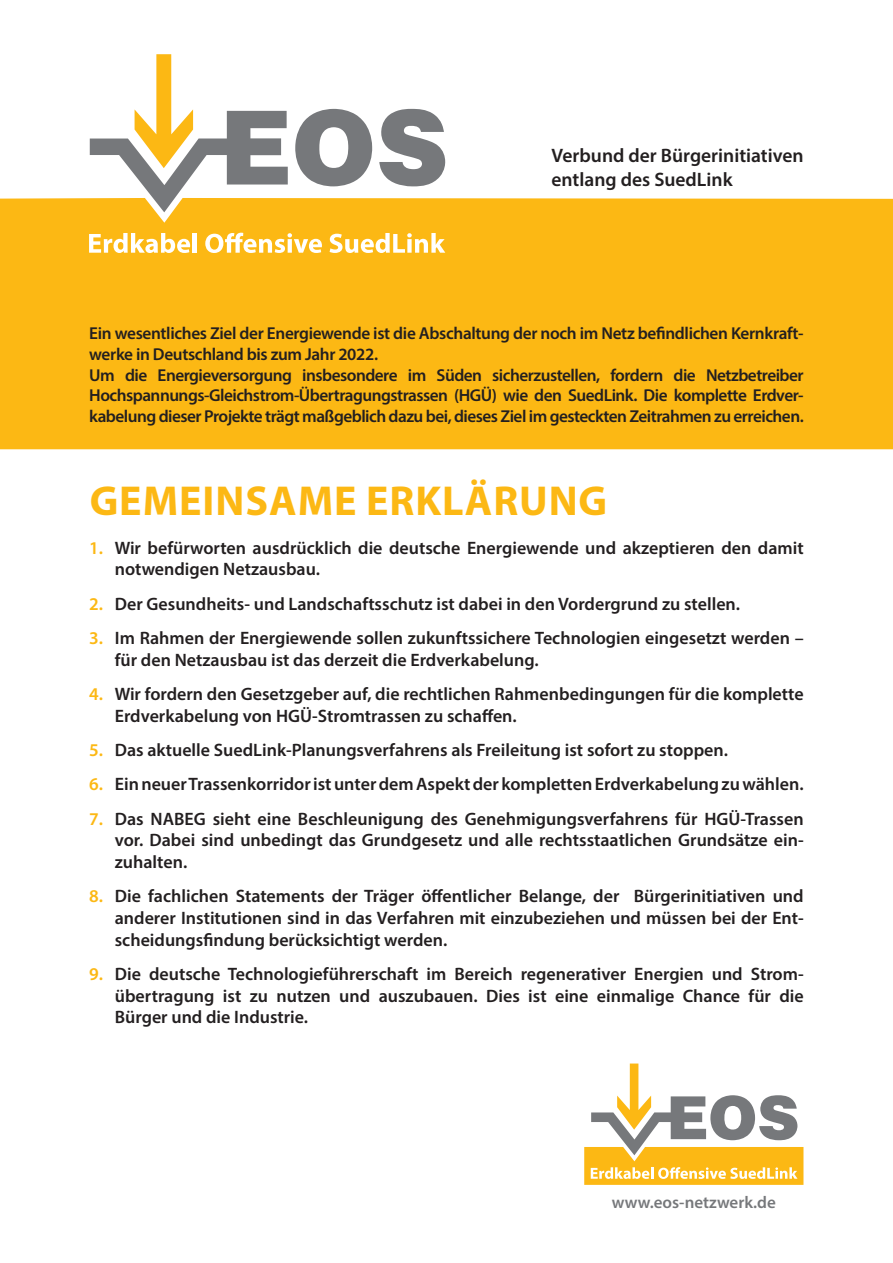
<style>
.page{position:relative;width:893px;height:1263px;background:#fff}
.page>*{position:absolute;margin:0;border:0;box-sizing:border-box;transform-origin:0 0}
.t1{font:700 42px "Myriad Pro";letter-spacing:.025em;color:#fcb814}
.t2{font:600 19.5px/23.4px "Myriad Pro";color:#231f20}
.t3{font:600 18px/21.6px "Myriad Pro";color:#231f20}
.t4{font:600 17.25px/20.7px "Myriad Pro";letter-spacing:-.03em;color:#231f20}
.t5{font:600 16.95px "Myriad Pro";color:#76787b}
.s1{color:#fcb814}
</style>
<div class="page">
<svg style="left:584px;top:1063px;width:219px;height:122px"></svg>
<svg style="left:295px;top:109px;width:77px;height:77px"></svg>
<svg style="left:379px;top:109px;width:66px;height:77px"></svg>
<div style="left:0;top:198px;width:893px;height:251px;background:#fcb814"></div>
<svg style="left:90px;top:54px;width:198px;height:158px"></svg>
<svg style="left:89px;top:233px;width:102px;height:20px"></svg>
<hr style="left:193px;top:233px;width:4px;height:20px;background:#fff">
<svg style="left:205px;top:233px;width:117px;height:20px"></svg>
<svg style="left:329px;top:233px;width:116px;height:20px"></svg>
<p class="t2" style="left:551px;top:144px;width:254px">Verbund der Bürgerinitiativen entlang des SuedLink</p>
<p class="t4" style="left:89px;top:323px;width:716px">Ein wesentliches Ziel der Energiewende ist die Abschaltung der noch im Netz befindlichen Kernkraft&shy;werke in Deutschland bis zum Jahr 2022.<br>Um die Energieversorgung insbesondere im Süden sicherzustellen, fordern die Netzbetreiber Hochspannungs-Gleichstrom-Übertragungstrassen (HGÜ) wie den SuedLink. Die komplette Erdver&shy;kabelung dieser Projekte trägt maßgeblich dazu bei, dieses Ziel im gesteckten Zeitrahmen zu erreichen.</p>
<h1 class="t1" style="left:90px;top:474px;width:519px">GEMEINSAME ERKLÄRUNG</h1>
<p class="t3" style="left:115px;top:536px;width:690px;text-indent:-26px"><span class="s1">1.</span> Wir befürworten ausdrücklich die deutsche Energiewende und akzeptieren den damit notwendigen Netzausbau.</p>
<p class="t3" style="left:89px;top:592px;width:652px"><span class="s1">2.</span> Der Gesundheits- und Landschaftsschutz ist dabei in den Vordergrund zu stellen.</p>
<p class="t3" style="left:115px;top:627px;width:690px;text-indent:-26px"><span class="s1">3.</span> Im Rahmen der Energiewende sollen zukunftssichere Technologien eingesetzt werden – für den Netzausbau ist das derzeit die Erdverkabelung.</p>
<p class="t3" style="left:115px;top:683px;width:690px;text-indent:-26px"><span class="s1">4.</span> Wir fordern den Gesetzgeber auf, die rechtlichen Rahmenbedingungen für die komplette<br>Erdverkabelung von HGÜ-Stromtrassen zu schaffen.</p>
<p class="t3" style="left:89px;top:739px;width:640px"><span class="s1">5.</span> Das aktuelle SuedLink-Planungsverfahrens als Freileitung ist sofort zu stoppen.</p>
<p class="t3" style="left:89px;top:773px;width:716px"><span class="s1">6.</span> Ein neuer Trassenkorridor ist unter dem Aspekt der kompletten Erdverkabelung zu wählen.</p>
<p class="t3" style="left:115px;top:807px;width:690px;text-align:justify;text-indent:-26px"><span class="s1">7.</span> Das NABEG sieht eine Beschleunigung des Genehmigungsverfahrens für HGÜ-Trassen vor. Dabei sind unbedingt das Grundgesetz und alle rechtsstaatlichen Grundsätze ein&shy;zuhalten.</p>
<p class="t3" style="left:115px;top:885px;width:690px;text-align:justify;text-indent:-26px"><span class="s1">8.</span> Die fachlichen Statements der Träger öffentlicher Belange, der Bürgerinitiativen und anderer Institutionen sind in das Verfahren mit einzubeziehen und müssen bei der Ent&shy;scheidungsfindung berücksichtigt werden.</p>
<p class="t3" style="left:115px;top:963px;width:690px;text-align:justify;text-indent:-26px"><span class="s1">9.</span> Die deutsche Technologieführerschaft im Bereich regenerativer Energien und Strom&shy;übertragung ist zu nutzen und auszubauen. Dies ist eine einmalige Chance für die Bürger und die Industrie.</p>
<p class="t5" style="left:612px;top:1192px;width:166px">www.eos-netzwerk.de</p>
</div>
